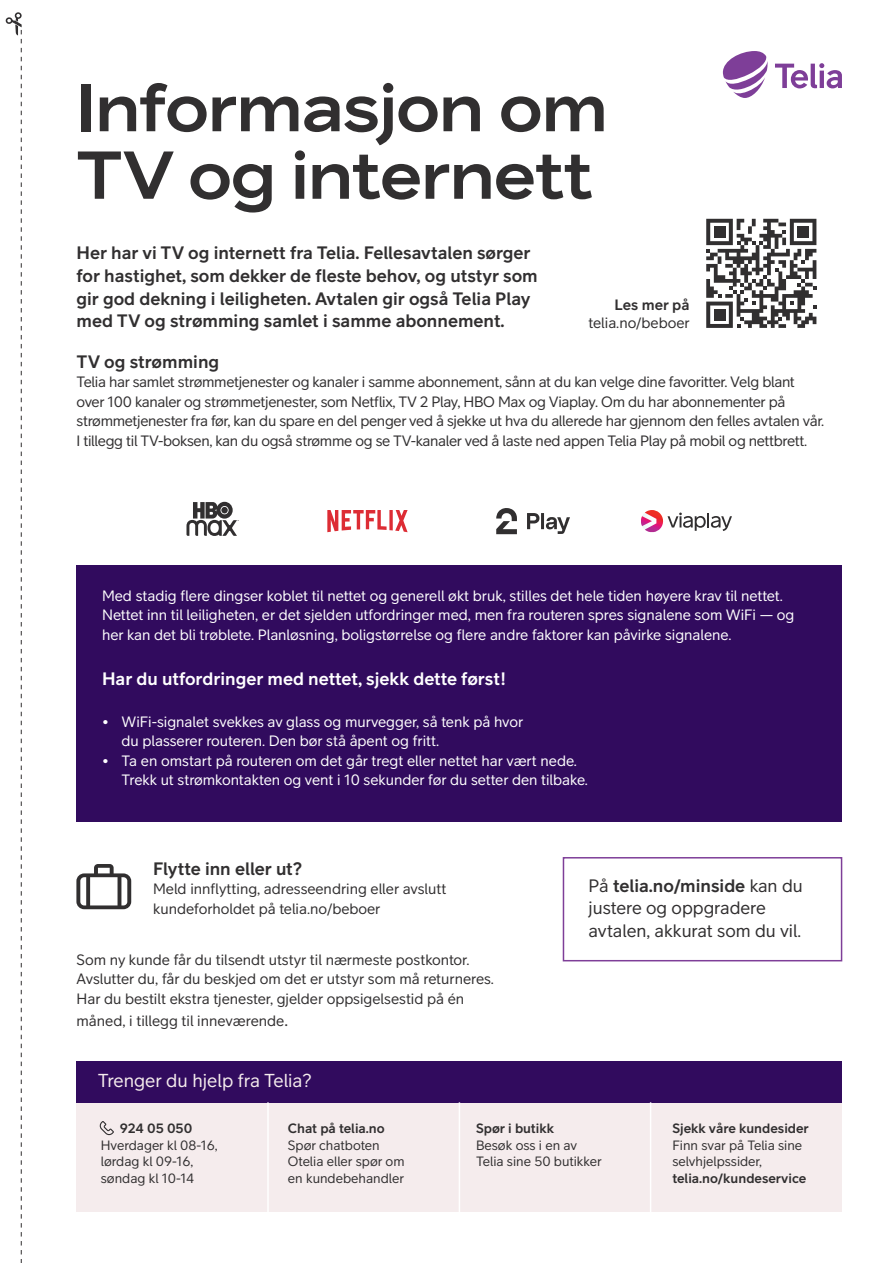
<style>
.page{position:relative;width:893px;height:1263px;background:#fff}
.page>*{position:absolute;margin:0;border:0;box-sizing:border-box;transform-origin:0 0}
.medium_tittel{font:67.5px/67.5px "Telia Sans Heading Heading";color:#312f30}
.t1{font:18.75px "Telia Sans";color:#f5eced}
.Stillingstittel{font:700 18px/22.5px "Telia Sans";color:#312f30}
.t2{font:18px/22.5px "Telia Sans";color:#312f30}
.Brødtekst{font:700 18px "Telia Sans";color:#fff}
.Brødtekst-2{font:700 18px "Telia Sans";color:#312f30}
.Brødtekst-3{font:15px/19.5px "Telia Sans";color:#fff}
.Brødtekst-4{font:15px/19.5px "Telia Sans";letter-spacing:-.02em;color:#312f30}
.Brødtekst-5{font:15px/19.5px "Telia Sans";color:#312f30}
.Brødtekst-6{font:700 15px "Telia Sans";color:#312f30}
.Ingress{font:13.5px/16.5px "Telia Sans";color:#312f30}
.Ingress-2{font:700 13.5px "Telia Sans";color:#312f30}
.s1{font-weight:700}
.s2{font-size:18px}
</style>
<div class="page">
<div style="left:77px;top:565px;width:765px;height:257px;background:#310b5e"></div>
<svg style="left:775px;top:63px;width:67px;height:25px"></svg>
<svg style="left:723px;top:51px;width:45px;height:47px"></svg>
<div style="left:77px;top:1102px;width:765px;height:110px;background:#f5eced"></div>
<div style="left:77px;top:1061px;width:765px;height:41px;background:#310b5e"></div>
<svg style="left:5px;top:12px;width:17px;height:1251px"></svg>
<div style="left:563px;top:857px;width:279px;height:104px;border:2px solid #7e3e98"></div>
<svg style="left:76px;top:864px;width:55px;height:45px"></svg>
<hr style="left:267px;top:1102px;width:2px;height:130px;background:#fff">
<hr style="left:459px;top:1102px;width:1px;height:130px;background:#fff">
<hr style="left:650px;top:1102px;width:1px;height:130px;background:#fff">
<svg style="left:99px;top:1121px;width:15px;height:15px"></svg>
<svg style="left:706px;top:219px;width:110px;height:109px"></svg>
<div style="left:714px;top:226px;width:11px;height:12px;background:#312f30"></div>
<div style="left:797px;top:226px;width:12px;height:12px;background:#312f30"></div>
<div style="left:714px;top:309px;width:11px;height:11px;background:#312f30"></div>
<svg style="left:496px;top:508px;width:21px;height:26px"></svg>
<svg style="left:527px;top:513px;width:43px;height:21px"></svg>
<svg style="left:186px;top:502px;width:53px;height:34px"></svg>
<svg style="left:641px;top:510px;width:91px;height:22px"></svg>
<svg style="left:327px;top:510px;width:81px;height:22px"></svg>
<p class="medium_tittel" style="left:77px;top:75px;width:532px">Informasjon om<br>TV og internett</p>
<p class="Stillingstittel" style="left:77px;top:242px;width:463px">Her har vi TV og internett fra Telia. Fellesavtalen sørger for hastighet, som dekker de fleste behov, og utstyr som gir god dekning i leiligheten. Avtalen gir også Telia Play med TV og strømming samlet i samme abonnement.</p>
<p class="Brødtekst-6" style="left:614px;top:296px;width:77px">Les mer på</p>
<p class="Brødtekst-5" style="left:589px;top:313px;width:103px">telia.no/beboer</p>
<p class="Brødtekst-2" style="left:77px;top:351px;width:144px">TV og strømming</p>
<p class="Brødtekst-4" style="left:77px;top:373px;width:749px">Telia har samlet strømmetjenester og kanaler i samme abonnement, sånn at du kan velge dine favoritter. Velg blant over 100 kanaler og strømmetjenester, som Netflix, TV 2 Play, HBO Max og Viaplay. Om du har abonnementer på strømmetjenester fra før, kan du spare en del penger ved å sjekke ut hva du allerede har gjennom den felles avtalen vår.</p>
<p class="Brødtekst-4" style="left:77px;top:431px;width:732px">I tillegg til TV-boksen, kan du også strømme og se TV-kanaler ved å laste ned appen Telia Play på mobil og nettbrett.</p>
<p class="Brødtekst-3" style="left:102px;top:586px;width:694px">Med stadig flere dingser koblet til nettet og generell økt bruk, stilles det hele tiden høyere krav til nettet.<br>Nettet inn til leiligheten, er det sjelden utfordringer med, men fra routeren spres signalene som WiFi — og her kan det bli trøblete. Planløsning, boligstørrelse og flere andre faktorer kan påvirke signalene.</p>
<p class="Brødtekst" style="left:102px;top:668px;width:406px">Har du utfordringer med nettet, sjekk dette først!</p>
<p class="Brødtekst-3" style="left:122px;top:712px;width:403px;text-indent:-20px">• WiFi-signalet svekkes av glass og murvegger, så tenk på hvor du plasserer routeren. Den bør stå åpent og fritt.</p>
<p class="Brødtekst-3" style="left:102px;top:751px;width:476px">• Ta en omstart på routeren om det går tregt eller nettet har vært nede.</p>
<p class="Brødtekst-3" style="left:122px;top:770px;width:468px">Trekk ut strømkontakten og vent i 10 sekunder før du setter den tilbake.</p>
<p class="Brødtekst-2" style="left:153px;top:858px;width:151px">Flytte inn eller ut?</p>
<p class="Brødtekst-5" style="left:153px;top:879px;width:295px">Meld innflytting, adresseendring eller avslutt kundeforholdet på telia.no/beboer</p>
<p class="t2" style="left:589px;top:874px;width:216px">På <span class="s1">telia.no/minside</span> kan du justere og oppgradere avtalen, akkurat som du vil.</p>
<p class="Brødtekst-5" style="left:77px;top:950px;width:419px">Som ny kunde får du tilsendt utstyr til nærmeste postkontor.<br>Avslutter du, får du beskjed om det er utstyr som må returneres.<br>Har du bestilt ekstra tjenester, gjelder oppsigelsestid på én</p>
<p class="Brødtekst-5" style="left:77px;top:1011px;width:213px">måned, i tillegg til inneværende<span class="s2">.</span></p>
<p class="t1" style="left:98px;top:1070px;width:216px">Trenger du hjelp fra Telia?</p>
<p class="Ingress-2" style="left:120px;top:1121px;width:74px">924 05 050</p>
<p class="Ingress" style="left:101px;top:1137px;width:118px">Hverdager kl 08-16, lørdag kl 09-16, søndag kl 10-14</p>
<p class="Ingress-2" style="left:288px;top:1121px;width:98px">Chat på telia.no</p>
<p class="Ingress" style="left:288px;top:1137px;width:118px">Spør chatboten<br>Otelia eller spør om en kundebehandler</p>
<p class="Ingress-2" style="left:476px;top:1121px;width:80px">Spør i butikk</p>
<p class="Ingress" style="left:476px;top:1137px;width:127px">Besøk oss i en av<br>Telia sine 50 butikker</p>
<p class="Ingress-2" style="left:672px;top:1121px;width:138px">Sjekk våre kundesider</p>
<p class="Ingress" style="left:672px;top:1137px;width:135px">Finn svar på Telia sine selvhjelpssider, <span class="s1">telia.no/kundeservice</span></p>
</div>
